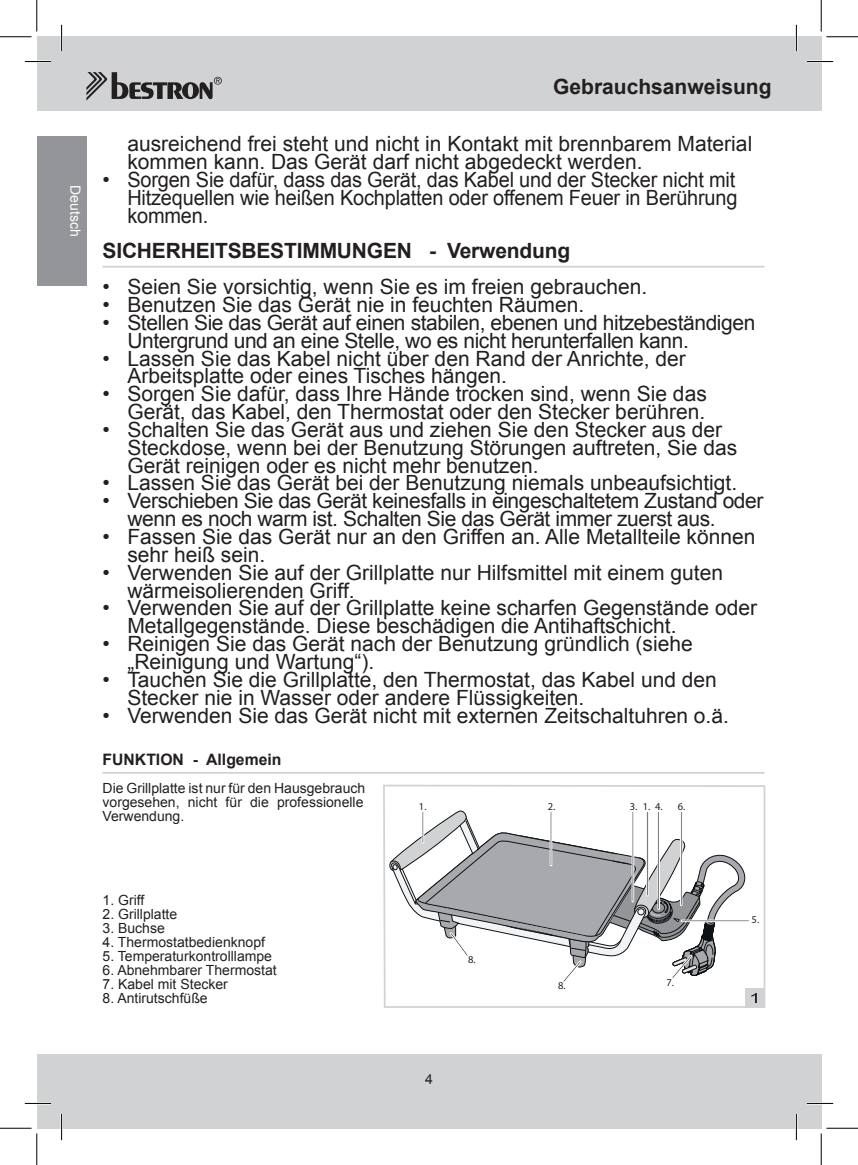
<style>
.page{position:relative;width:858px;height:1165px;background:#fff}
.page>*{position:absolute;margin:0;border:0;box-sizing:border-box;transform-origin:0 0}
.t1{font:21px/17.8px "Arial";color:#231f20}
.t2{font:21px/17.8px "Arial";letter-spacing:-.02em;color:#231f20}
.t3{font:700 21px "Arial";letter-spacing:-.01em;color:#231f20}
.t4{font:700 15.75px "Arial";color:#231f20}
.t5{font:14px/14px "Arial";color:#231f20}
.t6{font:14px "Arial";color:#fff}
.t7{font:10.5px "Myriad";color:#231f20}
</style>
<div class="page">
<div style="left:37px;top:37px;width:784px;height:74px;background:#d1d2d4"></div>
<div style="left:37px;top:1054px;width:784px;height:74px;background:#d1d2d4"></div>
<svg style="left:86px;top:72px;width:136px;height:29px"></svg>
<div style="left:37px;top:136px;width:49px;height:150px;background:#939598"></div>
<hr style="left:102px;top:266px;width:662px;height:2px;background:#d1d2d4">
<hr style="left:102px;top:772px;width:662px;height:2px;background:#d1d2d4">
<svg style="left:383px;top:784px;width:383px;height:224px"></svg>
<div style="left:745px;top:988px;width:20px;height:20px;background:#d1d2d4"></div>
<svg style="left:751px;top:993px;width:5px;height:10px"></svg>
<hr style="left:25px;top:60px;width:26px;height:3px;background:#fff">
<hr style="left:806px;top:60px;width:26px;height:3px;background:#fff">
<hr style="left:25px;top:1102px;width:26px;height:2px;background:#fff">
<hr style="left:806px;top:1102px;width:26px;height:2px;background:#fff">
<hr style="left:60px;top:25px;width:3px;height:26px;background:#fff">
<hr style="left:60px;top:1114px;width:3px;height:26px;background:#fff">
<hr style="left:795px;top:25px;width:2px;height:26px;background:#fff">
<hr style="left:795px;top:1114px;width:2px;height:26px;background:#fff">
<svg style="left:25px;top:61px;width:26px;height:1px"></svg>
<svg style="left:806px;top:61px;width:26px;height:1px"></svg>
<svg style="left:25px;top:1103px;width:26px;height:1px"></svg>
<svg style="left:806px;top:1103px;width:26px;height:1px"></svg>
<svg style="left:61px;top:25px;width:1px;height:26px"></svg>
<svg style="left:61px;top:1114px;width:1px;height:26px"></svg>
<svg style="left:795px;top:25px;width:1px;height:26px"></svg>
<svg style="left:795px;top:1114px;width:1px;height:26px"></svg>
<hr style="left:0;top:36px;width:32px;height:1px;background:#000">
<hr style="left:826px;top:36px;width:31px;height:1px;background:#000">
<hr style="left:0;top:1128px;width:32px;height:1px;background:#000">
<hr style="left:826px;top:1128px;width:31px;height:1px;background:#000">
<hr style="left:36px;top:0;width:1px;height:32px;background:#000">
<hr style="left:36px;top:1133px;width:1px;height:32px;background:#000">
<hr style="left:820px;top:0;width:1px;height:32px;background:#000">
<hr style="left:820px;top:1133px;width:1px;height:32px;background:#000">
<svg style="left:389px;top:810px;width:356px;height:173px"></svg>
<p class="t6" style="left:85px;top:185px;width:53px;rotate:90deg">Deutsch</p>
<p class="t3" style="left:553px;top:73px;width:220px">Gebrauchsanweisung</p>
<p class="t1" style="left:127px;top:135px;width:626px">ausreichend frei steht und nicht in Kontakt mit brennbarem Material kommen kann. Das Gerät darf nicht abgedeckt werden.</p>
<p class="t1" style="left:127px;top:171px;width:611px;text-align:justify;text-indent:-25px">• Sorgen Sie dafür, dass das Gerät, das Kabel und der Stecker nicht mit Hitzequellen wie heißen Kochplatten oder offenem Feuer in Berührung kommen.</p>
<p class="t3" style="left:102px;top:237px;width:208px">Sicherheitsbestimm</p>
<p class="t3" style="left:337px;top:237px;width:235px">ungen - Verwendung</p>
<p class="t1" style="left:102px;top:278px;width:546px">• Seien Sie vorsichtig, wenn Sie es im freien gebrauchen.</p>
<p class="t1" style="left:102px;top:296px;width:483px">• Benutzen Sie das Gerät nie in feuchten Räumen.</p>
<p class="t2" style="left:127px;top:314px;width:629px;text-indent:-25px">• Stellen Sie das Gerät auf einen stabilen, ebenen und hitzebeständigen<br>Untergrund und an eine Stelle, wo es nicht herunterfallen kann.</p>
<p class="t1" style="left:127px;top:349px;width:560px;text-indent:-25px">• Lassen Sie das Kabel nicht über den Rand der Anrichte, der<br>Arbeitsplatte oder eines Tisches hängen.</p>
<p class="t1" style="left:102px;top:385px;width:605px;text-align:right">• Sorgen Sie dafür, dass Ihre Hände trocken sind, wenn Sie das<br>Gerät, das Kabel, den Thermostat oder den Stecker berühren.</p>
<p class="t1" style="left:127px;top:421px;width:611px;text-indent:-25px">• Schalten Sie das Gerät aus und ziehen Sie den Stecker aus der<br>Steckdose, wenn bei der Benutzung Störungen auftreten, Sie das<br>Gerät reinigen oder es nicht mehr benutzen.</p>
<p class="t1" style="left:102px;top:474px;width:636px">• Lassen Sie das Gerät bei der Benutzung niemals unbeaufsichtigt.</p>
<p class="t2" style="left:127px;top:492px;width:637px;text-indent:-25px">• Verschieben Sie das Gerät keinesfalls in eingeschaltetem Zustand oder wenn es noch warm ist. Schalten Sie das Gerät immer zuerst aus.</p>
<p class="t1" style="left:127px;top:528px;width:629px;text-indent:-25px">• Fassen Sie das Gerät nur an den Griffen an. Alle Metallteile können sehr heiß sein.</p>
<p class="t1" style="left:127px;top:564px;width:597px;text-indent:-25px">• Verwenden Sie auf der Grillplatte nur Hilfsmittel mit einem guten wärmeisolierenden Griff.</p>
<p class="t1" style="left:127px;top:599px;width:631px;text-indent:-25px">• Verwenden Sie auf der Grillplatte keine scharfen Gegenstände oder<br>Metallgegenstände. Diese beschädigen die Antihaftschicht.</p>
<p class="t1" style="left:127px;top:635px;width:566px;text-indent:-25px">• Reinigen Sie das Gerät nach der Benutzung gründlich (siehe „Reinigung und Wartung“).</p>
<p class="t1" style="left:127px;top:671px;width:591px;text-indent:-25px">• Tauchen Sie die Grillplatte, den Thermostat, das Kabel und den<br>Stecker nie in Wasser oder andere Flüssigkeiten.</p>
<p class="t1" style="left:102px;top:706px;width:627px">• Verwenden Sie das Gerät nicht mit externen Zeitschaltuhren o.ä.</p>
<p class="t4" style="left:102px;top:748px;width:180px">Funktion - Allgemein</p>
<p class="t5" style="left:102px;top:781px;width:264px">Die Grillplatte ist nur für den Hausgebrauch vorgesehen, nicht für die professionelle<br>Verwendung.</p>
<p class="t7" style="left:677px;top:801px;width:9px">6.</p>
<p class="t7" style="left:547px;top:801px;width:9px">2.</p>
<p class="t7" style="left:629px;top:801px;width:34px">3. 4.</p>
<p class="t7" style="left:419px;top:801px;width:9px">1.</p>
<p class="t7" style="left:642px;top:801px;width:9px">1.</p>
<p class="t5" style="left:102px;top:893px;width:43px">1. Griff</p>
<p class="t5" style="left:102px;top:907px;width:76px">2. Grillplatte</p>
<p class="t5" style="left:102px;top:921px;width:64px">3. Buchse</p>
<p class="t5" style="left:102px;top:935px;width:164px">4. Thermostatbedienknopf</p>
<p class="t5" style="left:102px;top:949px;width:171px">5. Temperaturkontrolllampe</p>
<p class="t5" style="left:102px;top:963px;width:176px">6. Abnehmbarer Thermostat</p>
<p class="t5" style="left:102px;top:977px;width:127px">7. Kabel mit Stecker</p>
<p class="t5" style="left:102px;top:991px;width:107px">8. Antirutschfüße</p>
<p class="t7" style="left:468px;top:955px;width:9px">8.</p>
<p class="t7" style="left:558px;top:980px;width:9px">8.</p>
<p class="t7" style="left:666px;top:977px;width:9px">7.</p>
<p class="t7" style="left:751px;top:914px;width:9px">5.</p>
<p class="t5" style="left:425px;top:1072px;width:9px">4</p>
</div>
